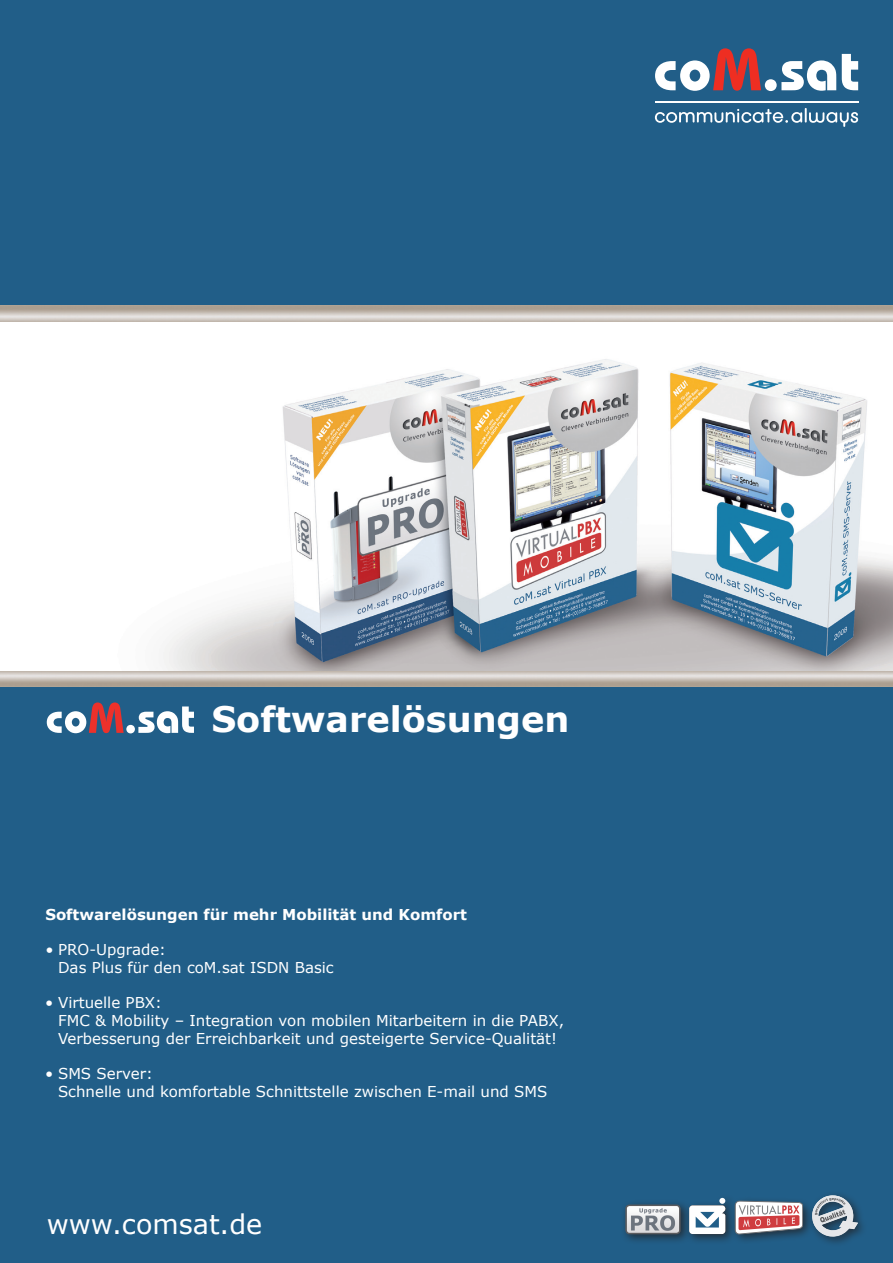
<style>
.page{position:relative;width:893px;height:1263px;background:#fff}
.page>*{position:absolute;margin:0;border:0;box-sizing:border-box;transform-origin:0 0}
.t1{font:700 35.1px "Verdana";color:#fff}
.t2{font:27px "Verdana";color:#fff}
.t3{font:15px/18px "Verdana";color:#fff}
.t4{font:700 15px "Verdana";color:#fff}
</style>
<div class="page">
<div style="left:0;top:0;width:893px;height:312px;background:#215e88"></div>
<div style="left:0;top:676px;width:893px;height:587px;background:#215e88"></div>
<img style="left:101px;top:321px;width:792px;height:350px">
<svg style="left:47px;top:702px;width:147px;height:31px"></svg>
<img style="left:0;top:671px;width:893px;height:16px">
<img style="left:0;top:305px;width:893px;height:16px">
<div style="left:807px;top:1190px;width:60px;height:57px;background:#231f20;opacity:.75"></div>
<svg style="left:812px;top:1195px;width:46px;height:41px;background:#8498a6"></svg>
<div style="left:730px;top:1196px;width:84px;height:49px;background:#231f20;opacity:.75"></div>
<svg style="left:736px;top:1201px;width:67px;height:33px;background:#cb9ea2"></svg>
<div style="left:620px;top:1199px;width:72px;height:46px;background:#231f20;opacity:.75"></div>
<img style="left:628px;top:1207px;width:50px;height:24px">
<div style="left:625px;top:1204px;width:56px;height:30px;border:2px solid #5c5c5f;border-radius:3px"></div>
<div style="left:684px;top:1193px;width:52px;height:51px;background:#231f20;opacity:.75"></div>
<svg style="left:689px;top:1198px;width:37px;height:36px"></svg>
<svg style="left:655px;top:48px;width:181px;height:43px"></svg>
<svg style="left:842px;top:54px;width:16px;height:36px"></svg>
<svg style="left:655px;top:108px;width:203px;height:19px"></svg>
<hr style="left:655px;top:101px;width:203px;height:2px;background:#fff">
<h1 class="t1" style="left:211px;top:697px;width:360px">Softwarelösungen</h1>
<p class="t4" style="left:45px;top:905px;width:420px">Softwarelösungen für mehr Mobilität und Komfort</p>
<p class="t3" style="left:58px;top:941px;width:277px;text-indent:-13px">• PRO-Upgrade:<br>Das Plus für den coM.sat ISDN Basic</p>
<p class="t3" style="left:58px;top:994px;width:508px;text-indent:-13px">• Virtuelle PBX:<br>FMC &amp; Mobility – Integration von mobilen Mitarbeitern in die PABX,<br>Verbesserung der Erreichbarkeit und gesteigerte Service-Qualität!</p>
<p class="t3" style="left:58px;top:1065px;width:491px;text-indent:-13px">• SMS Server:<br>Schnelle und komfortable Schnittstelle zwischen E-mail und SMS</p>
<h2 class="t2" style="left:47px;top:1207px;width:217px">www.comsat.de</h2>
</div>
